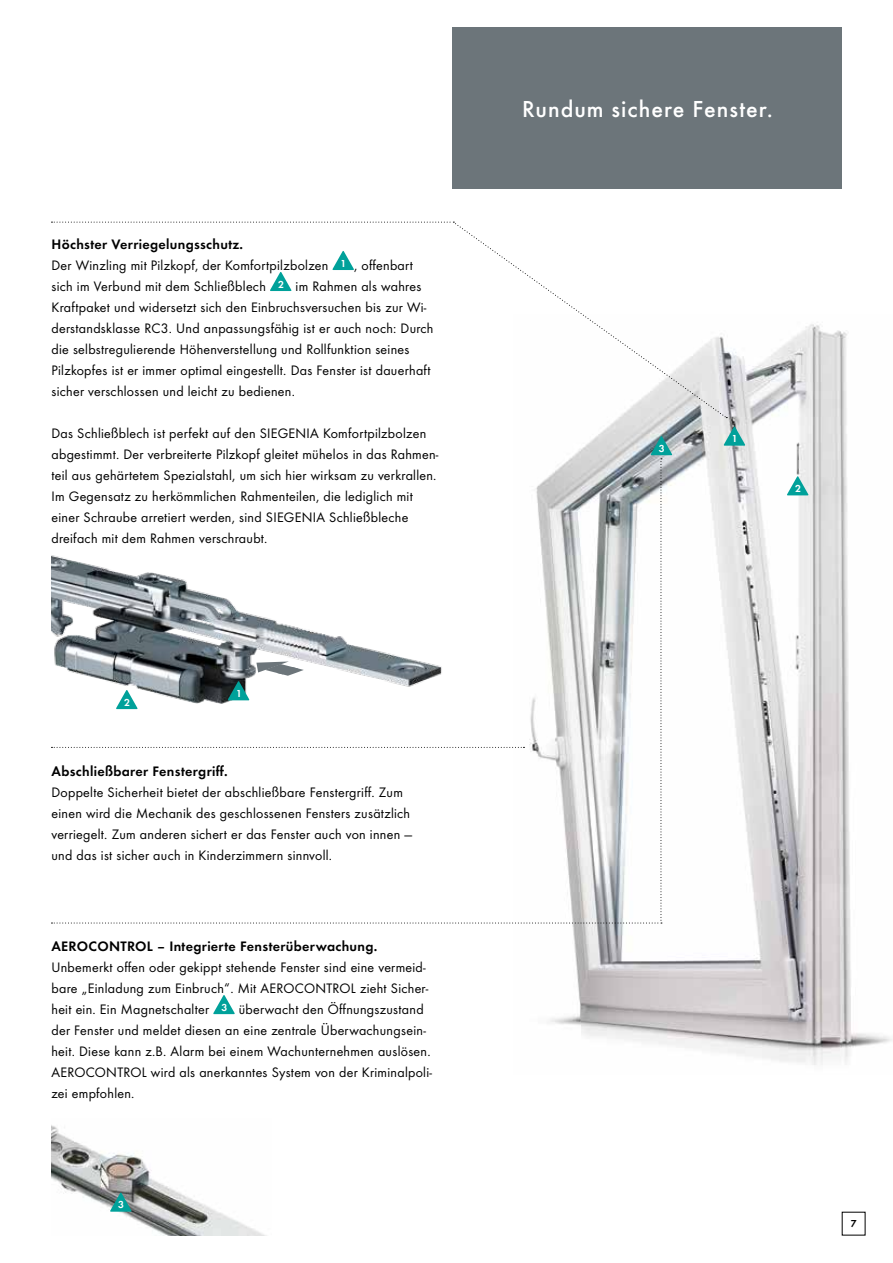
<style>
.page{position:relative;width:893px;height:1263px;background:#fff}
.page>*{position:absolute;margin:0;border:0;box-sizing:border-box;transform-origin:0 0}
.t1{font:500 24px "Futura";letter-spacing:.04em;color:#fff}
.t2{font:14.25px/21px "Futura Boo";letter-spacing:.02em;color:#000}
.t3{font:14.25px "Futura Dem";letter-spacing:.02em;color:#000}
.t4{font:10.5px "Futura Dem";color:#fff}
.t5{font:10.5px "Futura Dem";color:#000}
</style>
<div class="page">
<div style="left:453px;top:28px;width:389px;height:161px;background:#6c757a"></div>
<img style="left:515px;top:324px;width:377px;height:741px">
<img style="left:51px;top:1125px;width:213px;height:110px">
<svg style="left:724px;top:426px;width:21px;height:20px"></svg>
<svg style="left:787px;top:476px;width:22px;height:19px"></svg>
<svg style="left:454px;top:222px;width:272px;height:196px"></svg>
<svg style="left:51px;top:222px;width:403px;height:1px"></svg>
<svg style="left:110px;top:1192px;width:22px;height:20px"></svg>
<svg style="left:51px;top:436px;width:621px;height:487px"></svg>
<svg style="left:332px;top:251px;width:22px;height:19px"></svg>
<svg style="left:270px;top:272px;width:22px;height:19px"></svg>
<svg style="left:213px;top:995px;width:22px;height:19px"></svg>
<p class="t3" style="left:51px;top:234px;width:193px">Höchster Verriegelungsschutz.</p>
<p class="t2" style="left:51px;top:255px;width:384px">Der Winzling mit Pilzkopf, der Komfortpilzbolzen <sup>1</sup> , offenbart sich im Verbund mit dem Schließblech <sup>2</sup> im Rahmen als wahres Kraftpaket und widersetzt sich den Einbruchsversuchen bis zur Wi&shy;derstandsklasse RC3. Und anpassungsfähig ist er auch noch: Durch die selbstregulierende Höhenverstellung und Rollfunktion seines Pilzkopfes ist er immer optimal eingestellt. Das Fenster ist dauerhaft sicher verschlossen und leicht zu bedienen.</p>
<p class="t2" style="left:51px;top:423px;width:389px">Das Schließblech ist perfekt auf den SIEGENIA Komfortpilzbolzen abgestimmt. Der verbreiterte Pilzkopf gleitet mühelos in das Rahmen&shy;teil aus gehärtetem Spezialstahl, um sich hier wirksam zu verkrallen.<br>Im Gegensatz zu herkömmlichen Rahmenteilen, die lediglich mit einer Schraube arretiert werden, sind SIEGENIA Schließbleche dreifach mit dem Rahmen verschraubt.</p>
<p class="t4" style="left:124px;top:694px;width:7px">2</p>
<p class="t4" style="left:236px;top:686px;width:7px">1</p>
<p class="t3" style="left:51px;top:760px;width:178px">Abschließbarer Fenstergriff.</p>
<p class="t2" style="left:51px;top:781px;width:362px">Doppelte Sicherheit bietet der abschließbare Fenstergriff. Zum einen wird die Mechanik des geschlossenen Fensters zusätzlich verriegelt. Zum anderen sichert er das Fenster auch von innen — und das ist sicher auch in Kinderzimmern sinnvoll.</p>
<p class="t3" style="left:51px;top:936px;width:327px">AEROCONTROL – Integrierte Fensterüberwachung.</p>
<p class="t2" style="left:51px;top:957px;width:382px">Unbemerkt offen oder gekippt stehende Fenster sind eine vermeid&shy;bare „Einladung zum Einbruch“. Mit AEROCONTROL zieht Sicher&shy;heit ein. Ein Magnetschalter <sup>3</sup> überwacht den Öffnungszustand der Fenster und meldet diesen an eine zentrale Überwachungsein&shy;heit. Diese kann z.B. Alarm bei einem Wachunternehmen auslösen.<br>AEROCONTROL wird als anerkanntes System von der Kriminalpoli&shy;zei empfohlen.</p>
<p class="t4" style="left:118px;top:1197px;width:7px">3</p>
<h1 class="t1" style="left:522px;top:95px;width:252px">Rundum sichere Fenster.</h1>
<p class="t4" style="left:659px;top:441px;width:7px">3</p>
<p class="t4" style="left:732px;top:431px;width:7px">1</p>
<p class="t4" style="left:795px;top:481px;width:7px">2</p>
<p class="t5" style="left:851px;top:1216px;width:7px">7</p>
</div>
